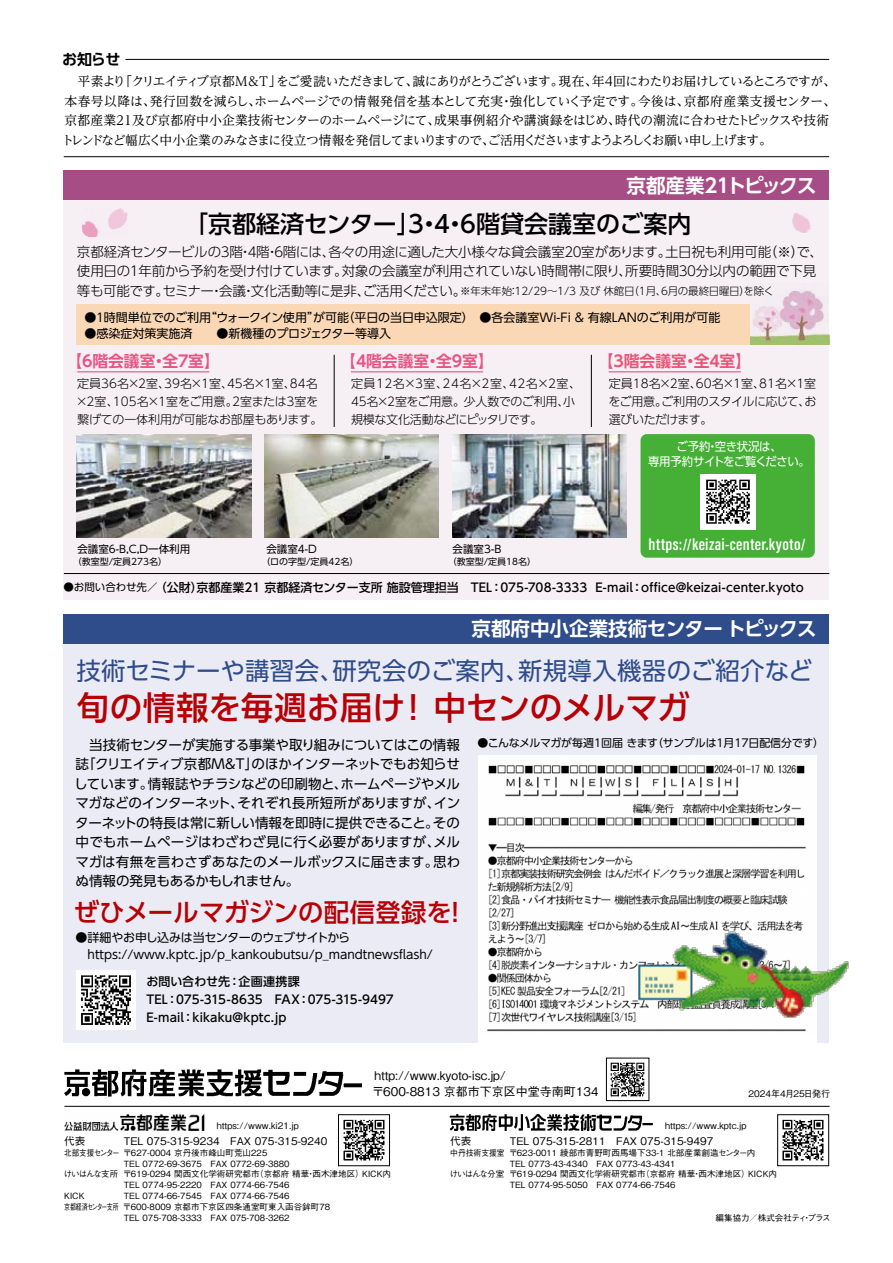
<style>
.page{position:relative;width:893px;height:1263px;background:#fff}
.page>*{position:absolute;margin:0;border:0;box-sizing:border-box;transform-origin:0 0}
.t1{font:500 32.7px "UD Shin Go Pr 6";color:#b60005}
.t2{font:500 25.35px "UD Shin Go Pr 6";color:#b60005}
.t3{font:24.45px "UD Shin Go Pro";letter-spacing:.015em;color:#2f4c8b}
.t4{font:500 24px "UD Shin Go Pro";color:#000}
.t5{font:700 19.5px "UD Shin Go Pro De";letter-spacing:-.005em;color:#fff}
.t6{font:700 19.5px "UD Shin Go Pro De";letter-spacing:-.1em;color:#fff}
.t7{font:600 16.8px "Acumin Pro Extra Cond";letter-spacing:.025em;color:#fff;scale:1.11 1}
.t8{font:700 15.75px "UD Shin Go Pro De";letter-spacing:-.09em;color:#e95383}
.t9{font:700 15.75px "UD Shin Go Pro De";letter-spacing:-.09em;color:#e95377}
.t10{font:700 15px "UD Shin Go Pro De";color:#000}
.t11{font:13.5px/19.5px "UD Shin Go Pro";color:#000;text-align:justify}
.t12{font:300 13.5px/19.5px "UD Shin Go Pro";letter-spacing:-.02em;color:#000}
.t13{font:12.75px/19.5px "UD Reimin Pro";letter-spacing:-.045em;color:#000}
.t14{font:300 12px/18px "UD Shin Go Pro";letter-spacing:-.015em;color:#000}
.t15{font:12px/16.5px "UD Shin Go Pro";color:#000}
.t16{font:500 12px/18px "UD Shin Go Pro";letter-spacing:.005em;color:#000}
.t17{font:500 12px "Gothic BBB Pro";letter-spacing:-.005em;color:#000}
.t18{font:12px/15px "UD Shin Go Pro";letter-spacing:-.03em;color:#fff;text-align:center;scale:.95 1}
.t19{font:10.95px "UD Shin Go Pro";letter-spacing:-.015em;color:#000}
.t20{font:300 10.5px "UD Shin Go Pro";letter-spacing:-.015em;color:#000}
.t21{font:500 10.5px "Gothic BBB Pro";color:#000}
.t22{font:10.5px "UD Shin Go Pro";color:#000}
.t23{font:500 9px "Gothic BBB Pro";color:#000}
.t24{font:9px "UD Shin Go Pro";color:#000}
.t25{font:500 8.55px "Gothic BBB Pro";color:#000}
.t26{font:500 8.55px "Gothic BBB Pro";color:#000;scale:.91 1}
.t27{font:500 8.55px "Gothic BBB Pro";color:#000;scale:.7 1}
.t28{font:500 8.55px "Gothic BBB Pro";color:#000;scale:.88 1}
.s1{font-size:13.5px}
.s2{color:#e95383}
.s3{font-weight:400;font-size:10.5px}
</style>
<div class="page">
<img style="left:64px;top:1069px;width:298px;height:28px">
<img style="left:64px;top:1114px;width:140px;height:16px">
<img style="left:450px;top:1114px;width:203px;height:16px">
<hr style="left:64px;top:1106px;width:766px;height:1px;background:#000">
<img style="left:343px;top:1119px;width:42px;height:42px">
<div style="left:338px;top:1114px;width:52px;height:52px;border:1px solid #000"></div>
<img style="left:782px;top:1119px;width:42px;height:42px">
<div style="left:777px;top:1114px;width:52px;height:52px;border:1px solid #000"></div>
<img style="left:610px;top:1062px;width:35px;height:35px">
<div style="left:606px;top:1058px;width:43px;height:43px;border:1px solid #000"></div>
<div style="left:64px;top:642px;width:765px;height:400px;background:#eaebf4"></div>
<div style="left:64px;top:614px;width:765px;height:30px;background:#2f4c8b"></div>
<div style="left:64px;top:198px;width:765px;height:401px;background:#f6eff4"></div>
<div style="left:64px;top:170px;width:765px;height:30px;background:#a74d85"></div>
<hr style="left:892px;top:272px;width:1px;height:991px;background:#cc5e90">
<hr style="left:64px;top:573px;width:765px;height:1px;background:#000">
<hr style="left:334px;top:355px;width:1px;height:72px;background:#000">
<hr style="left:591px;top:355px;width:1px;height:72px;background:#000">
<div style="left:640px;top:434px;width:175px;height:124px;background:#45b035;border-radius:6px"></div>
<img style="left:700px;top:474px;width:55px;height:55px">
<img style="left:452px;top:435px;width:175px;height:103px">
<img style="left:265px;top:435px;width:174px;height:103px">
<img style="left:77px;top:435px;width:174px;height:103px">
<hr style="left:125px;top:59px;width:704px;height:1px;background:#000">
<hr style="left:64px;top:156px;width:765px;height:1px;background:#000">
<img style="left:750px;top:290px;width:79px;height:55px">
<img style="left:82px;top:209px;width:45px;height:28px">
<img style="left:793px;top:213px;width:17px;height:20px">
<div style="left:76px;top:304px;width:674px;height:41px;background:#fbd8b5"></div>
<div style="left:478px;top:755px;width:338px;height:289px;background:#fff"></div>
<img style="left:487px;top:764px;width:319px;height:268px">
<img style="left:76px;top:970px;width:60px;height:60px">
<img style="left:635px;top:924px;width:214px;height:95px">
<hr style="left:77px;top:371px;width:132px;height:1px;background:#e95383">
<hr style="left:351px;top:371px;width:132px;height:1px;background:#e95383">
<hr style="left:609px;top:371px;width:132px;height:1px;background:#e95383">
<h3 class="t10" style="left:62px;top:47px;width:60px">お知らせ</h3>
<p class="t13" style="left:62px;top:71px;width:776px">　平素より「クリエイティブ京都M&amp;T」をご愛読いただきまして、誠にありがとうございます。現在、年４回にわたりお届けしているところですが、本春号以降は、発行回数を減らし、ホームページでの情報発信を基本として充実・強化していく予定です。今後は、京都府産業支援センター、京都産業21及び京都府中小企業技術センターのホームページにて、成果事例紹介や講演録をはじめ、時代の潮流に合わせたトピックスや技術トレンドなど幅広く中小企業のみなさまに役立つ情報を発信してまいりますので、ご活用くださいますようよろしくお願い申し上げます。</p>
<h3 class="t6" style="left:627px;top:169px;width:192px">京都産業２１トピックス</h3>
<h3 class="t4" style="left:184px;top:204px;width:509px">「京都経済センター」3・4・6階貸会議室のご案内</h3>
<h3 class="t12" style="left:77px;top:241px;width:748px">京都経済センタービルの３階・４階・６階には、各々の用途に適した大小様々な貸会議室２０室があります。土日祝も利用可能（※）で、使用日の１年前から予約を受け付けています。対象の会議室が利用されていない時間帯に限り、所要時間３０分以内の範囲で下見</h3>
<p class="t20" style="left:77px;top:282px;width:698px"><span class="s1">等も可能です。セミナー・会議・文化活動等に是非、ご活用ください。</span>※年末年始：12/29～1/3 及び 休館日（1月、6月の最終日曜日）を除く</p>
<h3 class="t15" style="left:84px;top:309px;width:637px">●１時間単位でのご利用“ウォークイン使用”が可能（平日の当日申込限定）　●各会議室Wi-Fi &amp; 有線LANのご利用が可能</h3>
<h3 class="t15" style="left:84px;top:325px;width:308px">●感染症対策実施済　　●新機種のプロジェクター等導入</h3>
<h3 class="t8" style="left:66px;top:348px;width:155px">【６階会議室・全７室】</h3>
<h3 class="t14" style="left:76px;top:374px;width:248px">定員36名×2室、39名×1室、45名×1室、84名×2室、105名×1室をご用意。２室または３室を繋げての一体利用が可能なお部屋もあります。</h3>
<h3 class="t8" style="left:340px;top:348px;width:155px">【４階会議室・全９室】</h3>
<h3 class="t14" style="left:351px;top:374px;width:232px">定員12名×3室、24名×2室、42名×2室、<br>45名×2室をご用意。少人数でのご利用、小規模な文化活動などにピッタリです。</h3>
<h3 class="t9" style="left:598px;top:348px;width:155px"><span class="s2">【</span>３階会議室・全４室<span class="s2">】</span></h3>
<h3 class="t14" style="left:608px;top:374px;width:210px;text-align:justify">定員18名×2室、60名×1室、81名×1室をご用意。ご利用のスタイルに応じて、お選びいただけます。</h3>
<h3 class="t18" style="left:648px;top:439px;width:172px">ご予約・空き状況は、<br>専用予約サイトをご覧ください。</h3>
<p class="t22" style="left:77px;top:541px;width:114px">会議室6-B,C,D一体利用</p>
<p class="t24" style="left:73px;top:555px;width:96px">（教室型/定員273名）</p>
<p class="t22" style="left:266px;top:541px;width:52px">会議室4-D</p>
<p class="t24" style="left:261px;top:555px;width:99px">（ロの字型/定員42名）</p>
<p class="t22" style="left:453px;top:541px;width:50px">会議室3-B</p>
<p class="t24" style="left:448px;top:555px;width:90px">（教室型/定員18名）</p>
<h3 class="t7" style="left:649px;top:534px;width:143px">https://keizai-center.kyoto/</h3>
<h3 class="t16" style="left:64px;top:578px;width:742px"><span class="s3">●お問い合わせ先／</span> （公財）京都産業21 京都経済センター支所 施設管理担当　TEL：075-708-3333 E-mail：office@keizai-center.kyoto</h3>
<h3 class="t5" style="left:472px;top:613px;width:346px">京都府中小企業技術センター トピックス</h3>
<h3 class="t3" style="left:76px;top:651px;width:738px">技術セミナーや講習会、研究会のご案内、新規導入機器のご紹介など</h3>
<h1 class="t1" style="left:77px;top:681px;width:615px">旬の情報を毎週お届け! 中センのメルマガ</h1>
<p class="t11" style="left:74px;top:735px;width:388px">　当技術センターが実施する事業や取り組みについてはこの情報誌「クリエイティブ京都M&amp;T」のほかインターネットでもお知らせしています。情報誌やチラシなどの印刷物と、ホームページやメルマガなどのインターネット、それぞれ長所短所がありますが、インターネットの特長は常に新しい情報を即時に提供できること。その中でもホームページはわざわざ見に行く必要がありますが、メルマガは有無を言わさずあなたのメールボックスに届きます。思わぬ情報の発見もあるかもしれません。</p>
<h2 class="t2" style="left:74px;top:891px;width:396px">ぜひメールマガジンの配信登録を！</h2>
<h3 class="t15" style="left:76px;top:929px;width:359px">●詳細やお申し込みは当センターのウェブサイトから　https://www.kptc.jp/p_kankoubutsu/p_mandtnewsflash/</h3>
<h3 class="t16" style="left:146px;top:972px;width:249px">お問い合わせ先：企画連携課<br>TEL：075-315-8635　FAX：075-315-9497<br>E-mail：kikaku@kptc.jp</h3>
<p class="t19" style="left:477px;top:734px;width:348px">●こんなメルマガが毎週1回届 きます（サンプルは1月17日配信分です）</p>
<h3 class="t17" style="left:375px;top:1065px;width:133px">http://www.kyoto-isc.jp/</h3>
<p class="t23" style="left:217px;top:1119px;width:84px">https://www.ki21.jp</p>
<h3 class="t17" style="left:372px;top:1082px;width:230px">〒600-8813 京都市下京区中堂寺南町１３４</h3>
<p class="t23" style="left:748px;top:1086px;width:83px">2024年4月25日発行</p>
<p class="t23" style="left:665px;top:1119px;width:83px">https://www.kptc.jp</p>
<p class="t21" style="left:64px;top:1132px;width:22px">代表</p>
<p class="t21" style="left:124px;top:1132px;width:205px">TEL 075-315-9234　FAX 075-315-9240</p>
<p class="t28" style="left:64px;top:1146px;width:234px">北部支援センター 〒627-0004 京丹後市峰山町荒山２２５</p>
<p class="t25" style="left:124px;top:1156px;width:167px">TEL 0772-69-3675　FAX 0772-69-3880</p>
<p class="t25" style="left:63px;top:1167px;width:329px">けいはんな支所 〒619-0294 関西文化学術研究都市（京都府 精華・西木津地区）KICK内</p>
<p class="t25" style="left:124px;top:1178px;width:167px">TEL 0774-95-2220　FAX 0774-66-7546</p>
<p class="t25" style="left:64px;top:1189px;width:22px">KICK</p>
<p class="t25" style="left:124px;top:1189px;width:167px">TEL 0774-66-7545　FAX 0774-66-7546</p>
<p class="t27" style="left:64px;top:1200px;width:381px">京都経済センター支所 〒600-8009 京都市下京区四条通室町東入函谷鉾町78</p>
<p class="t25" style="left:124px;top:1210px;width:167px">TEL 075-708-3333　FAX 075-708-3262</p>
<p class="t21" style="left:450px;top:1132px;width:22px">代表</p>
<p class="t21" style="left:510px;top:1132px;width:205px">TEL 075-315-2811　FAX 075-315-9497</p>
<p class="t26" style="left:450px;top:1146px;width:337px">中丹技術支援室 〒623-0011 綾部市青野町西馬場下３3-１ 北部産業創造センター内</p>
<p class="t25" style="left:510px;top:1156px;width:167px">TEL 0773-43-4340　FAX 0773-43-4341</p>
<p class="t25" style="left:449px;top:1167px;width:329px">けいはんな分室 〒619-0294 関西文化学術研究都市（京都府 精華・西木津地区）KICK内</p>
<p class="t25" style="left:510px;top:1178px;width:167px">TEL 0774-95-5050　FAX 0774-66-7546</p>
<p class="t25" style="left:716px;top:1210px;width:117px">編集協力／株式会社ティ・プラス</p>
</div>
